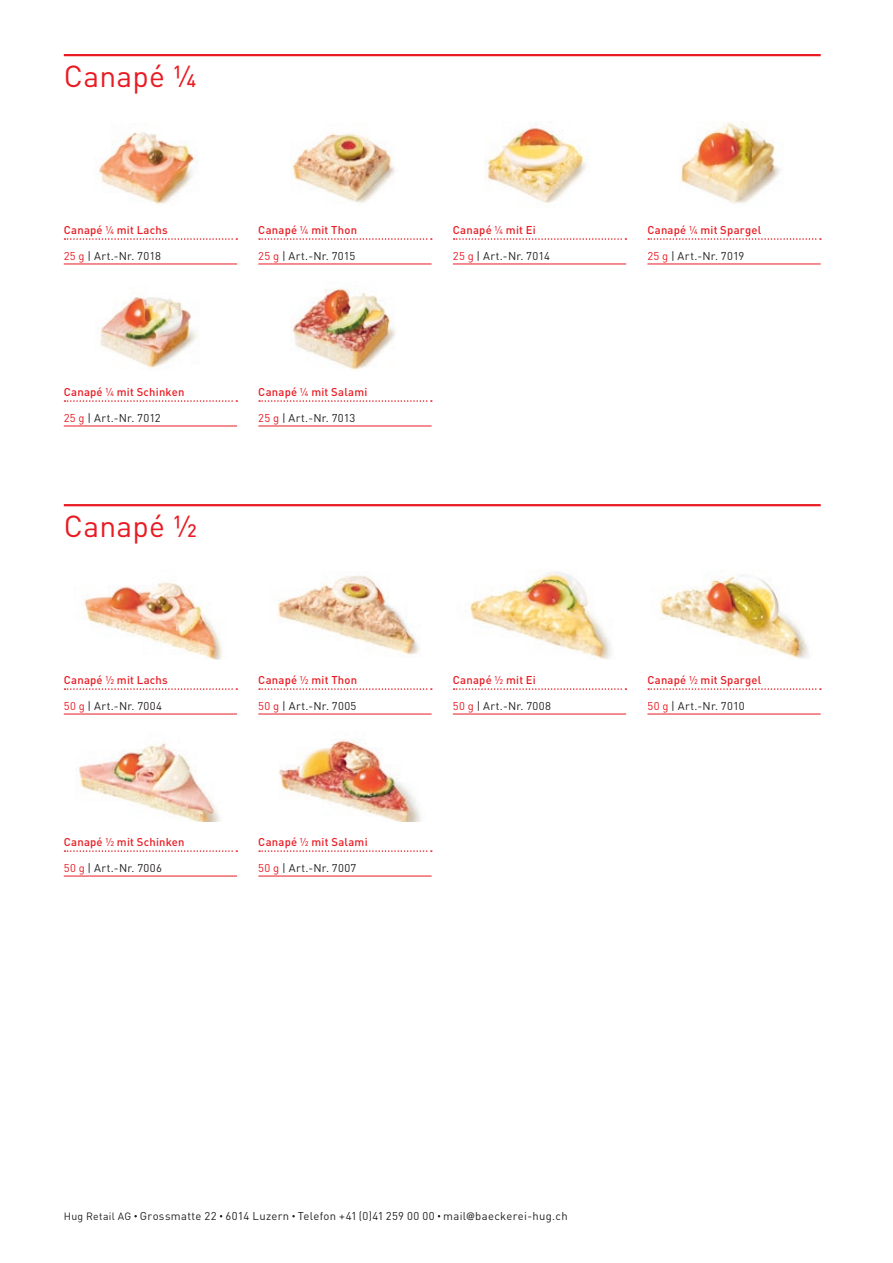
<style>
.page{position:relative;width:893px;height:1263px;background:#fff}
.page>*{position:absolute;margin:0;border:0;box-sizing:border-box;transform-origin:0 0}
.t1{font:30px "DINOT";letter-spacing:.01em;color:#e81b22}
.t2{font:11.25px "DINOT";letter-spacing:.03em;color:#231f20}
.t3{font:500 11.25px "DINOT";letter-spacing:.02em;color:#e81b22}
.s1{font-weight:400}
.s2{color:#e81b22}
.s3{font-size:10.5px}
.s4{font-family:"Corporate S";font-weight:600}
</style>
<div class="page">
<hr style="left:64px;top:54px;width:757px;height:2px;background:#e81b22">
<img style="left:99px;top:132px;width:99px;height:72px">
<svg style="left:65px;top:238px;width:172px;height:2px"></svg>
<hr style="left:64px;top:264px;width:173px;height:1px;background:#e81b22">
<img style="left:292px;top:133px;width:103px;height:70px">
<svg style="left:259px;top:238px;width:173px;height:2px"></svg>
<hr style="left:258px;top:264px;width:174px;height:1px;background:#e81b22">
<img style="left:486px;top:121px;width:101px;height:82px">
<svg style="left:454px;top:238px;width:172px;height:2px"></svg>
<hr style="left:453px;top:264px;width:173px;height:1px;background:#e81b22">
<img style="left:680px;top:122px;width:100px;height:82px">
<svg style="left:648px;top:238px;width:173px;height:2px"></svg>
<hr style="left:647px;top:264px;width:174px;height:1px;background:#e81b22">
<img style="left:100px;top:292px;width:97px;height:78px">
<svg style="left:65px;top:400px;width:172px;height:2px"></svg>
<hr style="left:64px;top:426px;width:173px;height:1px;background:#e81b22">
<img style="left:290px;top:288px;width:105px;height:83px">
<svg style="left:259px;top:400px;width:173px;height:2px"></svg>
<hr style="left:258px;top:426px;width:174px;height:1px;background:#e81b22">
<hr style="left:64px;top:504px;width:757px;height:2px;background:#e81b22">
<img style="left:83px;top:582px;width:139px;height:77px">
<svg style="left:65px;top:688px;width:172px;height:2px"></svg>
<hr style="left:64px;top:714px;width:173px;height:1px;background:#e81b22">
<img style="left:277px;top:575px;width:143px;height:80px">
<svg style="left:259px;top:688px;width:173px;height:2px"></svg>
<hr style="left:258px;top:714px;width:174px;height:1px;background:#e81b22">
<img style="left:470px;top:572px;width:142px;height:87px">
<svg style="left:454px;top:688px;width:172px;height:2px"></svg>
<hr style="left:453px;top:714px;width:173px;height:1px;background:#e81b22">
<img style="left:660px;top:575px;width:148px;height:84px">
<svg style="left:648px;top:688px;width:173px;height:2px"></svg>
<hr style="left:647px;top:714px;width:174px;height:1px;background:#e81b22">
<img style="left:79px;top:743px;width:141px;height:78px">
<svg style="left:65px;top:850px;width:172px;height:2px"></svg>
<hr style="left:64px;top:876px;width:173px;height:1px;background:#e81b22">
<img style="left:279px;top:739px;width:142px;height:82px">
<svg style="left:259px;top:850px;width:173px;height:2px"></svg>
<hr style="left:258px;top:876px;width:174px;height:1px;background:#e81b22">
<h1 class="t1" style="left:64px;top:55px;width:135px">Canapé 1/4</h1>
<p class="t3" style="left:64px;top:222px;width:105px">Canapé <span class="s1">1/4</span> mit Lachs</p>
<p class="t2" style="left:64px;top:248px;width:99px"><span class="s2">25 g</span> | Art.-Nr. 7018</p>
<p class="t3" style="left:64px;top:384px;width:122px">Canapé <span class="s1">1/4</span> mit Schinken</p>
<p class="t2" style="left:64px;top:410px;width:99px"><span class="s2">25 g</span> | Art.-Nr. 7012</p>
<h1 class="t1" style="left:64px;top:505px;width:135px">Canapé 1/2</h1>
<p class="t3" style="left:64px;top:672px;width:106px">Canapé <span class="s1">1/2</span> mit Lachs</p>
<p class="t2" style="left:64px;top:698px;width:100px"><span class="s2">50 g</span> | Art.-Nr. 7004</p>
<p class="t3" style="left:64px;top:834px;width:122px">Canapé <span class="s1">1/2</span> mit Schinken</p>
<p class="t2" style="left:64px;top:860px;width:100px"><span class="s2">50 g</span> | Art.-Nr. 7006</p>
<p class="t3" style="left:258px;top:222px;width:100px">Canapé <span class="s1">1/4</span> mit Thon</p>
<p class="t2" style="left:258px;top:248px;width:99px"><span class="s2">25 g</span> | Art.-Nr. 7015</p>
<p class="t3" style="left:258px;top:384px;width:111px">Canapé <span class="s1">1/4</span> mit Salami</p>
<p class="t2" style="left:258px;top:410px;width:99px"><span class="s2">25 g</span> | Art.-Nr. 7013</p>
<p class="t3" style="left:258px;top:672px;width:100px">Canapé <span class="s1">1/2</span> mit Thon</p>
<p class="t2" style="left:258px;top:698px;width:100px"><span class="s2">50 g</span> | Art.-Nr. 7005</p>
<p class="t3" style="left:258px;top:834px;width:111px">Canapé <span class="s1">1/2</span> mit Salami</p>
<p class="t2" style="left:258px;top:860px;width:100px"><span class="s2">50 g</span> | Art.-Nr. 7007</p>
<p class="t3" style="left:453px;top:222px;width:84px">Canapé <span class="s1">1/4</span> mit Ei</p>
<p class="t2" style="left:453px;top:248px;width:99px"><span class="s2">25 g</span> | Art.-Nr. 7014</p>
<p class="t3" style="left:453px;top:672px;width:84px">Canapé <span class="s1">1/2</span> mit Ei</p>
<p class="t2" style="left:453px;top:698px;width:100px"><span class="s2">50 g</span> | Art.-Nr. 7008</p>
<p class="t3" style="left:647px;top:222px;width:115px">Canapé <span class="s1">1/4</span> mit Spargel</p>
<p class="t2" style="left:647px;top:248px;width:99px"><span class="s2">25 g</span> | Art.-Nr. 7019</p>
<p class="t3" style="left:647px;top:672px;width:115px">Canapé <span class="s1">1/2</span> mit Spargel</p>
<p class="t2" style="left:647px;top:698px;width:99px"><span class="s2">50 g</span> | Art.-Nr. 7010</p>
<p class="t2" style="left:64px;top:1209px;width:505px"><span class="s3">Hug Retail AG</span> Grossmatte 22 6014 Luzern Telefon +41 (0)41 259 00 00 mail<span class="s4">@</span>baeckerei-hug.ch</p>
</div>
